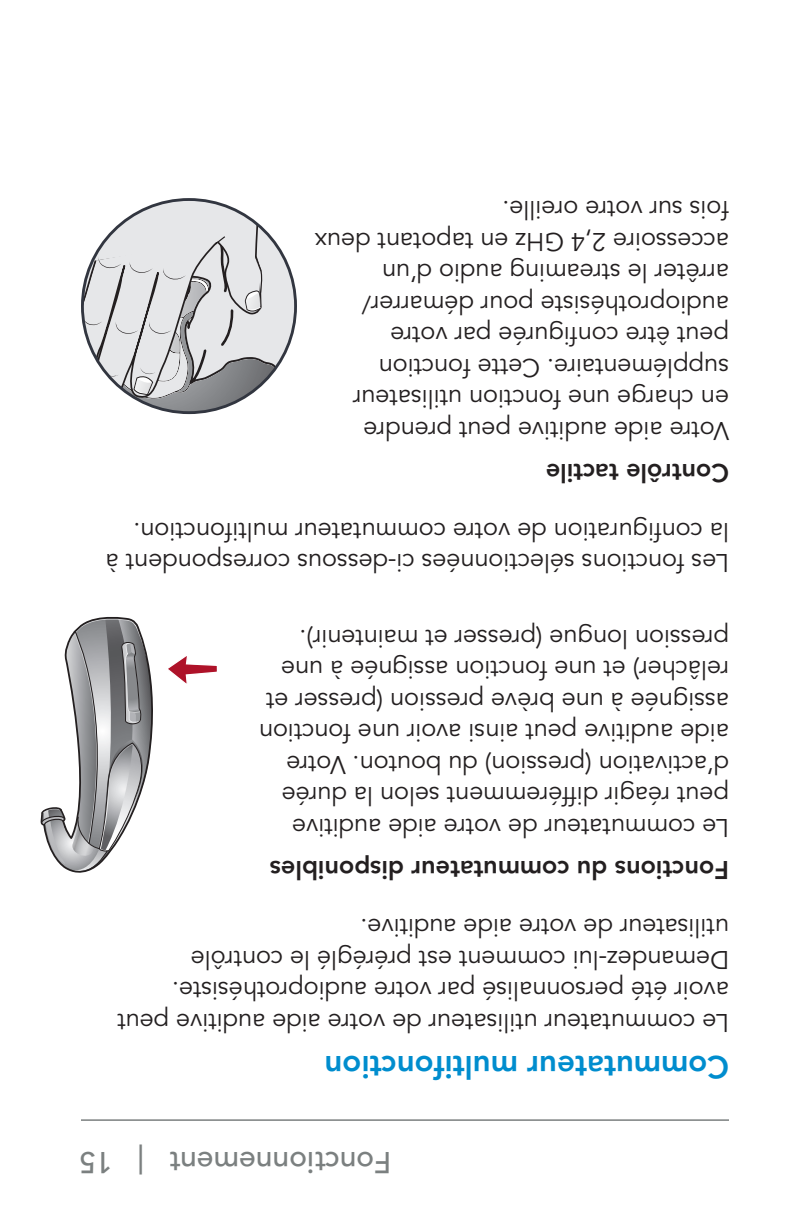
<style>
.page{position:relative;width:810px;height:1215px;background:#fff}
.page>*{position:absolute;margin:0;border:0;box-sizing:border-box;transform-origin:0 0}
._3a__Blue_Subs{font:31.5px "Avenir LT SLI Std Heavy";letter-spacing:-.005em;color:#008dce}
._9__right_page_heade{font:30px "Avenir LT SLI Std Medium";color:#7b8080}
._1__body{font:25.5px/31.5px "Avenir LT SLI Std Book";letter-spacing:-.005em;color:#231f20}
._3b__Black_Subs{font:25.5px "Avenir LT SLI Std Heavy";letter-spacing:-.005em;color:#231f20}
</style>
<div class="page">
<svg style="left:40px;top:617px;width:177px;height:256px"></svg>
<svg style="left:82px;top:200px;width:214px;height:213px"></svg>
<hr style="left:81px;top:1119px;width:648px;height:2px;background:#7b8080">
<p class="_1__body" style="left:729px;top:446px;width:416px;rotate:-180deg">Votre aide auditive peut prendre<br>en charge une fonction utilisateur supplémentaire. Cette fonction<br>peut être configurée par votre audioprothésiste pour démarrer/ arrêter le streaming audio d’un accessoire 2,4 GHz en tapotant deux fois sur votre oreille.</p>
<p class="_3b__Black_Subs" style="left:729px;top:488px;width:185px;rotate:-180deg">Contrôle tactile</p>
<p class="_1__body" style="left:729px;top:578px;width:625px;rotate:-180deg">Les fonctions sélectionnées ci-dessous correspondent à la configuration de votre commutateur multifonction.</p>
<p class="_1__body" style="left:729px;top:842px;width:472px;rotate:-180deg">Le commutateur de votre aide auditive peut réagir différemment selon la durée d’activation (pression) du bouton. Votre aide auditive peut ainsi avoir une fonction assignée à une brève pression (presser et relâcher) et une fonction assignée à une pression longue (presser et maintenir).</p>
<p class="_3b__Black_Subs" style="left:729px;top:885px;width:461px;rotate:-180deg">Fonctions du commutateur disponibles</p>
<p class="_1__body" style="left:729px;top:1038px;width:613px;rotate:-180deg">Le commutateur utilisateur de votre aide auditive peut avoir été personnalisé par votre audioprothésiste.<br>Demandez-lui comment est préréglé le contrôle utilisateur de votre aide auditive.</p>
<p class="_3a__Blue_Subs" style="left:729px;top:1086px;width:406px;rotate:-180deg">Commutateur multifonction</p>
<p class="_9__right_page_heade" style="left:144px;top:1179px;width:67px;rotate:-180deg">| 15</p>
<p class="_9__right_page_heade" style="left:392px;top:1179px;width:224px;rotate:-180deg">Fonctionnement</p>
</div>
